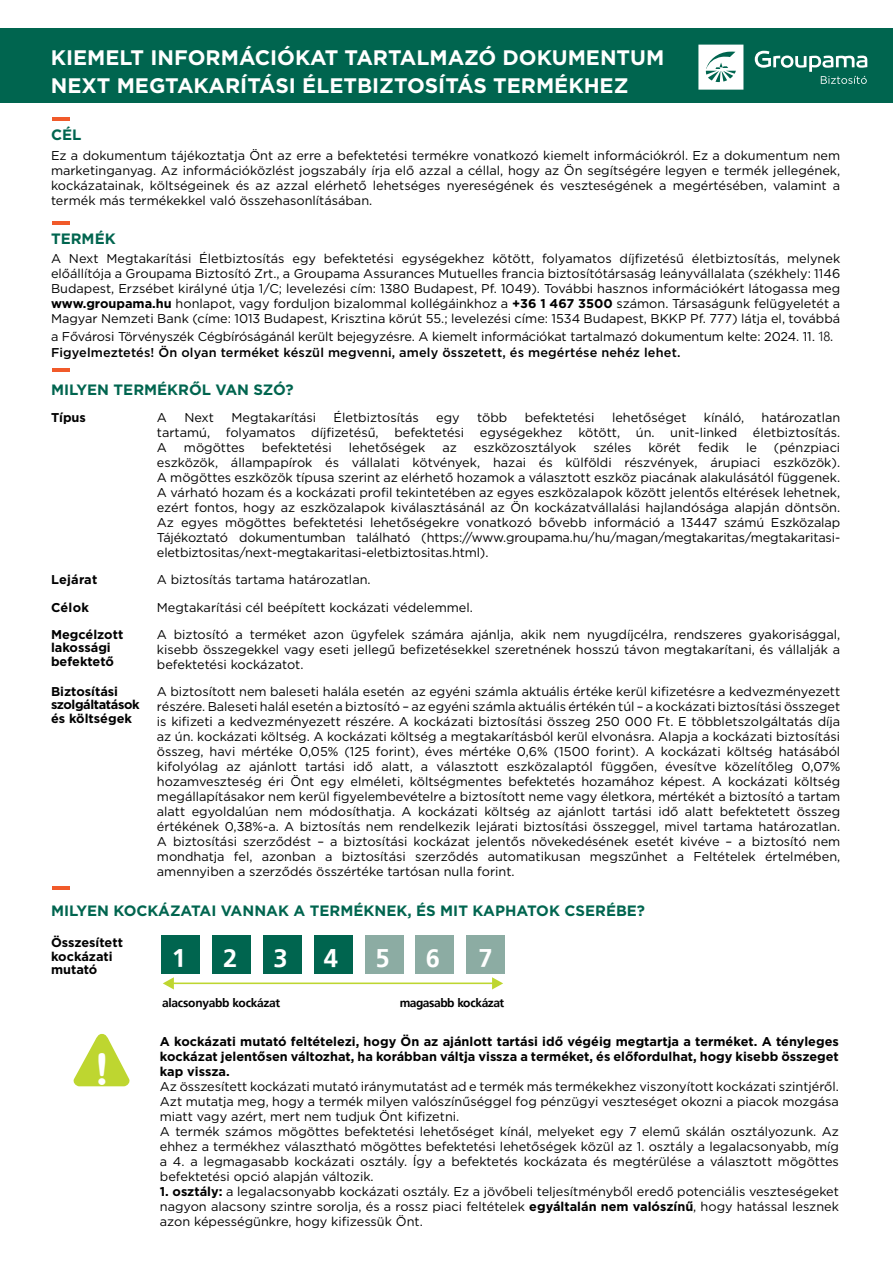
<style>
.page{position:relative;width:893px;height:1263px;background:#fff}
.page>*{position:absolute;margin:0;border:0;box-sizing:border-box;transform-origin:0 0}
.t1{font:43.5px "H Swiss 721 Bold Rounded";color:#fff}
.t2{font:700 25.5px "Frutiger CE";color:#fff}
.t3{font:700 21px/28.5px "Gotham";color:#fff}
.t4{font:700 15px "Gotham";color:#00654f}
.t5{font:12.75px/15px "Gotham";color:#000;text-align:justify}
.t6{font:700 12.75px/13.5px "Gotham";color:#000}
.t7{font:700 12px "Frutiger CE";color:#000}
.s1{font-weight:700}
.s2{font-family:"Arial"}
.s3{font-family:"Segoe UI";font-weight:300;font-size:13.2px}
.s4{font-weight:500}
</style>
<div class="page">
<div style="left:0;top:28px;width:893px;height:74px;background:#00654f"></div>
<div style="left:162px;top:935px;width:38px;height:38px;background:#00654f"></div>
<div style="left:212px;top:935px;width:39px;height:38px;background:#00654f"></div>
<div style="left:263px;top:935px;width:39px;height:38px;background:#00654f"></div>
<div style="left:314px;top:935px;width:38px;height:38px;background:#00654f"></div>
<div style="left:365px;top:935px;width:38px;height:38px;background:#8caca3"></div>
<div style="left:416px;top:935px;width:38px;height:38px;background:#8caca3"></div>
<div style="left:467px;top:935px;width:38px;height:38px;background:#8caca3"></div>
<svg style="left:163px;top:977px;width:340px;height:12px"></svg>
<svg style="left:73px;top:1034px;width:57px;height:52px"></svg>
<hr style="left:52px;top:221px;width:18px;height:4px;background:#f15a2a">
<hr style="left:52px;top:368px;width:18px;height:3px;background:#f15a2a">
<hr style="left:52px;top:886px;width:18px;height:4px;background:#f15a2a">
<hr style="left:52px;top:117px;width:18px;height:4px;background:#f15a2a">
<svg style="left:698px;top:45px;width:45px;height:45px;background:#dbe9e6"></svg>
<svg style="left:755px;top:51px;width:112px;height:33px"></svg>
<h3 class="t3" style="left:51px;top:43px;width:615px">KIEMELT INFORMÁCIÓKAT TARTALMAZÓ DOKUMENTUM<br>NEXT MEGTAKARÍTÁSI ÉLETBIZTOSÍTÁS TERMÉKHEZ</h3>
<p class="t4" style="left:51px;top:125px;width:32px">CÉL</p>
<p class="t5" style="left:51px;top:147px;width:791px">Ez a dokumentum tájékoztatja Önt az erre a befektetési termékre vonatkozó kiemelt információkról. Ez a dokumentum nem marketinganyag. Az információközlést jogszabály írja elő azzal a céllal, hogy az Ön segítségére legyen e termék jellegének, kockázatainak, költségeinek és az azzal elérhető lehetséges nyereségének és veszteségének a megértésében, valamint a termék más termékekkel való összehasonlításában.</p>
<p class="t4" style="left:51px;top:228px;width:66px">TERMÉK</p>
<p class="t5" style="left:51px;top:251px;width:791px">A Next Megtakarítási Életbiztosítás egy befektetési egységekhez kötött, folyamatos díjfizetésű életbiztosítás, melynek előállítója a Groupama Biztosító Zrt., a Groupama Assurances Mutuelles francia biztosítótársaság leányvállalata (székhely: 1146<br>Budapest, Erzsébet királyné útja 1/C; levelezési cím: 1380 Budapest, Pf. 1049). További hasznos információkért látogassa meg <span class="s1">www.groupama.hu</span> honlapot, vagy forduljon bizalommal kollégáinkhoz a <span class="s1">+36 1 467 3500</span> számon. Társaságunk felügyeletét a Magyar Nemzeti Bank (címe: 1013 Budapest, Krisztina körút 55.; levelezési címe: 1534 Budapest, BKKP Pf. 777) látja el, továbbá</p>
<p class="t5" style="left:51px;top:328px;width:784px;line-height:16px">a Fővárosi Törvényszék Cégbíróságánál került bejegyzésre. A kiemelt információkat tartalmazó dokumentum kelte: 2024. 11<span class="s2">.</span> <span class="s3">18</span>.<br><span class="s4">Figyelmeztetés! Ön olyan terméket készül megvenni, amely összetett, és megértése nehéz lehet.</span></p>
<p class="t4" style="left:51px;top:380px;width:244px">MILYEN TERMÉKRŐL VAN SZÓ?</p>
<p class="t6" style="left:51px;top:411px;width:36px">Típus</p>
<p class="t5" style="left:157px;top:410px;width:12px">A</p>
<p class="t5" style="left:184px;top:410px;width:31px">Next</p>
<p class="t5" style="left:231px;top:410px;width:86px">Megtakarítási</p>
<p class="t5" style="left:334px;top:410px;width:87px">Életbiztosítás</p>
<p class="t5" style="left:436px;top:410px;width:25px">egy</p>
<p class="t5" style="left:477px;top:410px;width:32px">több</p>
<p class="t5" style="left:525px;top:410px;width:71px">befektetési</p>
<p class="t5" style="left:612px;top:410px;width:76px">lehetőséget</p>
<p class="t5" style="left:704px;top:410px;width:42px">kínáló,</p>
<p class="t5" style="left:157px;top:410px;width:685px;text-indent:605px">határozatlan tartamú, folyamatos díjfizetésű, befektetési egységekhez kötött, ún. unit-linked életbiztosítás.<br>A</p>
<p class="t5" style="left:157px;top:440px;width:685px;text-indent:617px">(pénzpiaci eszközök, állampapírok és vállalati kötvények, hazai és külföldi részvények, árupiaci eszközök).<br>A mögöttes eszközök típusa szerint az elérhető hozamok a választott eszköz piacának alakulásától függenek.<br>A várható hozam és a kockázati profil tekintetében az egyes eszközalapok között jelentős eltérések lehetnek, ezért fontos, hogy az eszközalapok kiválasztásánál az Ön kockázatvállalási hajlandósága alapján döntsön.<br>Az egyes mögöttes befektetési lehetőségekre vonatkozó bővebb információ a 13447 számú Eszközalap Tájékoztató dokumentumban található (https://www.groupama.hu/hu/magan/megtakaritas/megtakaritasi&shy;eletbiztositas/next-megtakaritasi-eletbiztositas.html).</p>
<p class="t5" style="left:184px;top:440px;width:63px">mögöttes</p>
<p class="t5" style="left:262px;top:440px;width:71px">befektetési</p>
<p class="t5" style="left:349px;top:440px;width:78px">lehetőségek</p>
<p class="t5" style="left:442px;top:440px;width:16px">az</p>
<p class="t5" style="left:474px;top:440px;width:104px">eszközosztályok</p>
<p class="t5" style="left:593px;top:440px;width:39px">széles</p>
<p class="t5" style="left:648px;top:440px;width:34px">körét</p>
<p class="t5" style="left:698px;top:440px;width:33px">fedik</p>
<p class="t5" style="left:746px;top:440px;width:12px">le</p>
<p class="t6" style="left:51px;top:573px;width:48px">Lejárat</p>
<p class="t5" style="left:157px;top:572px;width:215px">A biztosítás tartama határozatlan.</p>
<p class="t6" style="left:51px;top:600px;width:39px">Célok</p>
<p class="t5" style="left:157px;top:599px;width:317px">Megtakarítási cél beépített kockázati védelemmel.</p>
<p class="t6" style="left:51px;top:627px;width:74px">Megcélzott lakossági befektető</p>
<p class="t5" style="left:157px;top:626px;width:685px">A biztosító a terméket azon ügyfelek számára ajánlja, akik nem nyugdíjcélra, rendszeres gyakorisággal, kisebb összegekkel vagy eseti jellegű befizetésekkel szeretnének hosszú távon megtakarítani, és vállalják a befektetési kockázatot.</p>
<p class="t6" style="left:51px;top:685px;width:90px">Biztosítási szolgáltatások és költségek</p>
<p class="t5" style="left:157px;top:684px;width:685px">A biztosított nem baleseti halála esetén az egyéni számla aktuális értéke kerül kifizetésre a kedvezményezett részére. Baleseti halál esetén a biztosító – az egyéni számla aktuális értékén túl – a kockázati biztosítási összeget is kifizeti a kedvezményezett részére. A kockázati biztosítási összeg 250 000 Ft. E többletszolgáltatás díja az ún. kockázati költség. A kockázati költség a megtakarításból kerül elvonásra. Alapja a kockázati biztosítási összeg, havi mértéke 0,05% (125 forint), éves mértéke 0,6% (1500 forint). A kockázati költség hatásából kifolyólag az ajánlott tartási idő alatt, a választott eszközalaptól függően, évesítve közelítőleg 0,07% hozamveszteség éri Önt egy elméleti, költségmentes befektetés hozamához képest. A kockázati költség megállapításakor nem kerül figyelembevételre a biztosított neme vagy életkora, mértékét a biztosító a tartam alatt egyoldalúan nem módosíthatja. A kockázati költség az ajánlott tartási idő alatt befektetett összeg értékének 0,38%-a. A biztosítás nem rendelkezik lejárati biztosítási összeggel, mivel tartama határozatlan.<br>A biztosítási szerződést – a biztosítási kockázat jelentős növekedésének esetét kivéve – a biztosító nem mondhatja fel, azonban a biztosítási szerződés automatikusan megszűnhet a Feltételek értelmében, amennyiben a szerződés összértéke tartósan nulla forint.</p>
<p class="t4" style="left:51px;top:901px;width:596px">MILYEN KOCKÁZATAI VANNAK A TERMÉKNEK, ÉS MIT KAPHATOK CSERÉBE?</p>
<p class="t6" style="left:51px;top:936px;width:73px">Összesített kockázati mutató</p>
<h2 class="t2" style="left:172px;top:943px;width:13px">1</h2>
<h2 class="t2" style="left:223px;top:943px;width:15px">2</h2>
<h2 class="t2" style="left:274px;top:943px;width:15px">3</h2>
<h2 class="t2" style="left:324px;top:943px;width:16px">4</h2>
<h2 class="t2" style="left:375px;top:943px;width:15px">5</h2>
<h2 class="t2" style="left:426px;top:943px;width:15px">6</h2>
<h2 class="t2" style="left:478px;top:943px;width:14px">7</h2>
<p class="t7" style="left:162px;top:995px;width:120px">alacsonyabb kockázat</p>
<p class="t7" style="left:400px;top:996px;width:106px">magasabb kockázat</p>
<p class="t6" style="left:160px;top:1034px;width:680px;line-height:15px;text-align:justify">A kockázati mutató feltételezi, hogy Ön az ajánlott tartási idő végéig megtartja a terméket. A tényleges kockázat jelentősen változhat, ha korábban váltja vissza a terméket, és előfordulhat, hogy kisebb összeget kap vissza.</p>
<p class="t5" style="left:160px;top:1078px;width:681px;text-align:left">Az összesített kockázati mutató iránymutatást ad e termék más termékekhez viszonyított kockázati szintjéről.<br>Azt mutatja meg, hogy a termék milyen valószínűséggel fog pénzügyi veszteséget okozni a piacok mozgása miatt vagy azért, mert nem tudjuk Önt kifizetni.<br>A termék számos mögöttes befektetési lehetőséget kínál, melyeket egy 7 elemű skálán osztályozunk. Az ehhez a termékhez választható mögöttes befektetési lehetőségek közül az 1. osztály a legalacsonyabb, míg a 4. a legmagasabb kockázati osztály. Így a befektetés kockázata és megtérülése a választott mögöttes befektetési opció alapján változik.</p>
<p class="t5" style="left:160px;top:1183px;width:681px"><span class="s1">1. osztály:</span> a legalacsonyabb kockázati osztály. Ez a jövőbeli teljesítményből eredő potenciális veszteségeket nagyon alacsony szintre sorolja, és a rossz piaci feltételek <span class="s1">egyáltalán nem valószínű</span>, hogy hatással lesznek azon képességünkre, hogy kifizessük Önt.</p>
<h1 class="t1" style="left:95px;top:1042px;width:16px">!</h1>
</div>
